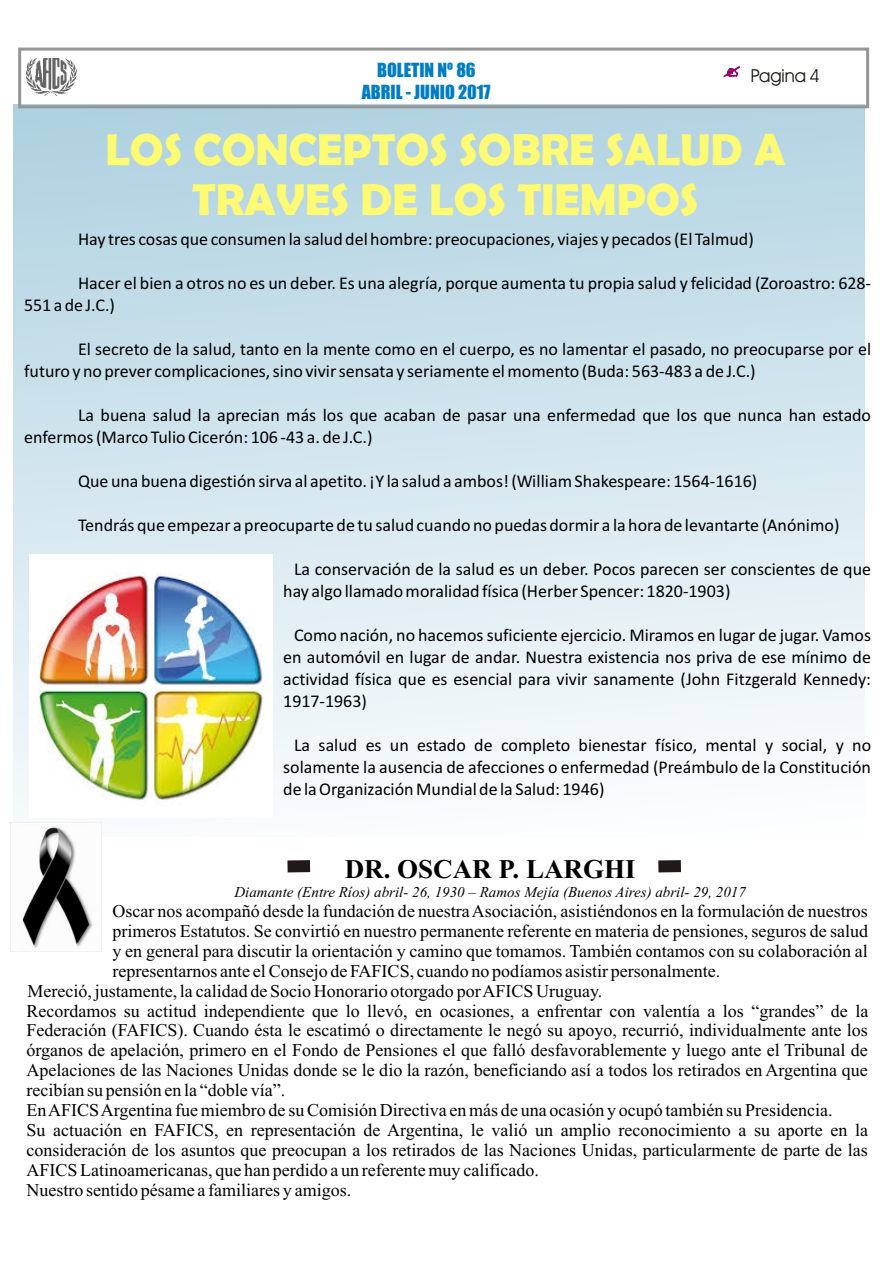
<style>
.page{position:relative;width:894px;height:1263px;background:#fff}
.page>*{position:absolute;margin:0;border:0;box-sizing:border-box;transform-origin:0 0}
.t1{font:700 45px/50.6px "Berlin Sans FB Demi";color:#fffa73;text-align:center}
.t2{font:700 27px "Times New Roman";color:#000}
.t3{font:18px "Times New Roman";color:#000}
.t4{font:18px/21.9px "Calibri";color:#000}
.t5{font:18px "Impact";color:#007dc2}
.t6{font:18px "Avant Garde Bk BT";color:#1f1a17}
.t7{font:italic 15px "Times New Roman";color:#000}
</style>
<div class="page">
<div style="left:14px;top:105px;width:851px;height:731px;background:linear-gradient(to bottom,#b0d2e1,#fcfdfe)"></div>
<div style="left:18px;top:48px;width:851px;height:60px;border:3px solid #969494"></div>
<svg style="left:723px;top:66px;width:17px;height:11px"></svg>
<img style="left:27px;top:58px;width:50px;height:38px">
<img style="left:30px;top:555px;width:242px;height:263px">
<img style="left:11px;top:822px;width:91px;height:129px">
<div style="left:658px;top:860px;width:23px;height:12px;background:#1f1a17"></div>
<div style="left:288px;top:860px;width:22px;height:12px;background:#1f1a17"></div>
<p class="t5" style="left:377px;top:63px;width:100px">BOLETIN Nº 86</p>
<p class="t6" style="left:751px;top:68px;width:70px">Pagina 4</p>
<p class="t5" style="left:362px;top:85px;width:130px">ABRIL - JUNIO 2017</p>
<h1 class="t1" style="left:105px;top:123px;width:682px">LOS CONCEPTOS SOBRE SALUD A<br>TRAVES DE LOS TIEMPOS</h1>
<p class="t4" style="left:78px;top:230px;width:677px">Hay tres cosas que consumen la salud del hombre: preocupaciones, viajes y pecados (El Talmud)</p>
<p class="t4" style="left:24px;top:274px;width:849px;text-indent:54px">Hacer el bien a otros no es un deber. Es una alegría, porque aumenta tu propia salud y felicidad (Zoroastro: 628-<br>551 a de J.C.)</p>
<p class="t4" style="left:24px;top:340px;width:849px;text-indent:54px">El secreto de la salud, tanto en la mente como en el cuerpo, es no lamentar el pasado, no preocuparse por el futuro y no prever complicaciones, sino vivir sensata y seriamente el momento (Buda: 563-483 a de J.C.)</p>
<p class="t4" style="left:24px;top:406px;width:849px;text-indent:54px">La buena salud la aprecian más los que acaban de pasar una enfermedad que los que nunca han estado enfermos (Marco Tulio Cicerón: 106 -43 a. de J.C.)</p>
<p class="t4" style="left:78px;top:471px;width:681px">Que una buena digestión sirva al apetito. ¡Y la salud a ambos! (William Shakespeare: 1564-1616)</p>
<p class="t4" style="left:78px;top:515px;width:763px">Tendrás que empezar a preocuparte de tu salud cuando no puedas dormir a la hora de levantarte (Anónimo)</p>
<p class="t4" style="left:283px;top:559px;width:589px;text-indent:11px">La conservación de la salud es un deber. Pocos parecen ser conscientes de que hay algo llamado moralidad física (Herber Spencer: 1820-1903)</p>
<p class="t4" style="left:283px;top:625px;width:589px;text-align:justify;text-indent:11px">Como nación, no hacemos suficiente ejercicio. Miramos en lugar de jugar. Vamos en automóvil en lugar de andar. Nuestra existencia nos priva de ese mínimo de actividad física que es esencial para vivir sanamente (John Fitzgerald Kennedy:<br>1917-1963)</p>
<p class="t4" style="left:283px;top:735px;width:589px;text-align:justify;text-indent:11px">La salud es un estado de completo bienestar físico, mental y social, y no solamente la ausencia de afecciones o enfermedad (Preámbulo de la Constitución de la Organización Mundial de la Salud: 1946)</p>
<h2 class="t2" style="left:345px;top:859px;width:292px">DR. OSCAR P. LARGHI</h2>
<p class="t7" style="left:234px;top:887px;width:513px">Diamante (Entre Ríos) abril- 26, 1930 – Ramos Mejía (Buenos Aires) abril- 29, 2017</p>
<p class="t3" style="left:113px;top:904px;width:757px">Oscar nos acompañó desde la fundación de nuestra Asociación, asistiéndonos en la formulación de nuestros</p>
<p class="t3" style="left:113px;top:924px;width:757px">primeros Estatutos. Se convirtió en nuestro permanente referente en materia de pensiones, seguros de salud</p>
<p class="t3" style="left:113px;top:944px;width:757px">y en general para discutir la orientación y camino que tomamos. También contamos con su colaboración al</p>
<p class="t3" style="left:113px;top:964px;width:609px">representarnos ante el Consejo de FAFICS, cuando no podíamos asistir personalmente.</p>
<p class="t3" style="left:28px;top:984px;width:576px">Mereció, justamente, la calidad de Socio Honorario otorgado por AFICS Uruguay.</p>
<p class="t3" style="left:26px;top:1004px;width:843px">Recordamos su actitud independiente que lo llevó, en ocasiones, a enfrentar con valentía a los “grandes” de la</p>
<p class="t3" style="left:26px;top:1024px;width:843px">Federación (FAFICS). Cuando ésta le escatimó o directamente le negó su apoyo, recurrió, individualmente ante los</p>
<p class="t3" style="left:26px;top:1044px;width:843px">órganos de apelación, primero en el Fondo de Pensiones el que falló desfavorablemente y luego ante el Tribunal de</p>
<p class="t3" style="left:26px;top:1064px;width:843px">Apelaciones de las Naciones Unidas donde se le dio la razón, beneficiando así a todos los retirados en Argentina que</p>
<p class="t3" style="left:26px;top:1084px;width:260px">recibían su pensión en la “doble vía”.</p>
<p class="t3" style="left:26px;top:1104px;width:808px">En AFICS Argentina fue miembro de su Comisión Directiva en más de una ocasión y ocupó también su Presidencia.</p>
<p class="t3" style="left:26px;top:1124px;width:843px">Su actuación en FAFICS, en representación de Argentina, le valió un amplio reconocimiento a su aporte en la</p>
<p class="t3" style="left:26px;top:1144px;width:843px">consideración de los asuntos que preocupan a los retirados de las Naciones Unidas, particularmente de parte de las</p>
<p class="t3" style="left:26px;top:1164px;width:514px">AFICS Latinoamericanas, que han perdido a un referente muy calificado.</p>
<p class="t3" style="left:26px;top:1183px;width:326px">Nuestro sentido pésame a familiares y amigos.</p>
</div>
